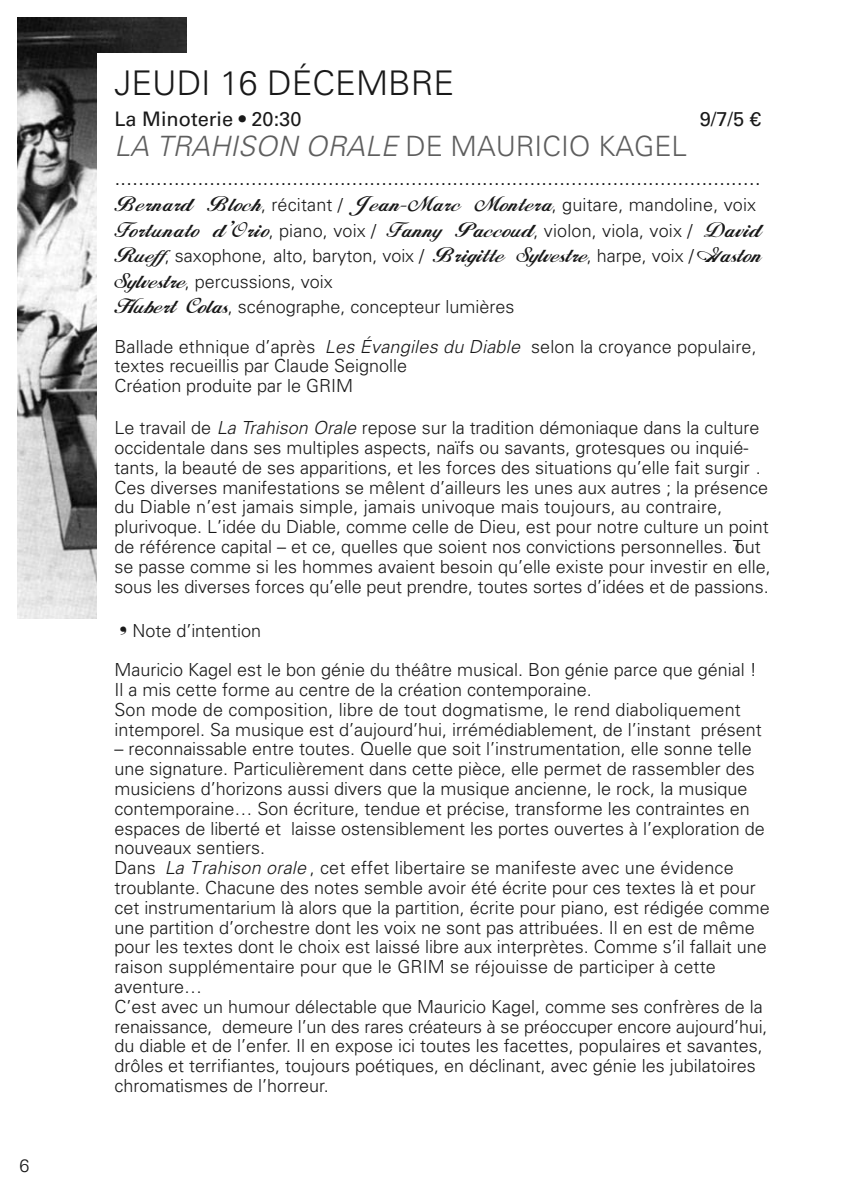
<style>
.page{position:relative;width:852px;height:1192px;background:#fff}
.page>*{position:absolute;margin:0;border:0;box-sizing:border-box;transform-origin:0 0}
.t1{font:300 34px "Univers";color:#191919}
.t2{font:italic 300 28px "Univers";color:#5e5e5e}
.t3{font:300 22px "Univers";color:#191919}
.t4{font:20px "Hancock";letter-spacing:.01em;color:#191919}
.t5{font:20px "Univers LT Std";color:#191919}
.t6{font:300 18px/19.8px "Univers";color:#191919}
.s1{font-style:normal}
.s2{font-family:"Hancock";font-weight:400;font-size:20px}
.s3{font-family:"Univers";font-weight:300;font-size:18px}
.s4{font-style:italic}
.s5{font-family:"MS Mincho";font-weight:400}
</style>
<div class="page">
<img style="left:18px;top:18px;width:169px;height:601px">
<div style="left:97px;top:54px;width:681px;height:1060px;background:#fff"></div>
<p class="t6" style="left:20px;top:1155px;width:12px">6</p>
<h1 class="t1" style="left:114px;top:63px;width:341px">JEUDI 16 DÉCEMBRE</h1>
<p class="t5" style="left:114px;top:107px;width:189px">La Minoterie • 20:30</p>
<p class="t5" style="left:699px;top:107px;width:63px">9/7/5 €</p>
<h2 class="t2" style="left:114px;top:129px;width:574px">LA TRAHISON ORALE<span class="s1">DE MAURICIO KAGEL</span></h2>
<p class="t3" style="left:114px;top:164px;width:648px">.............................................................................................................</p>
<p class="t6" style="left:114px;top:195px;width:643px"><span class="s2">Bernard Bloch</span>, récitant / <span class="s2">Jean-Marc Montera</span>, guitare, mandoline, voix</p>
<p class="t4" style="left:114px;top:223px;width:648px">Fortunato dÊOrio<span class="s3">, piano, voix /</span> Fanny Paccoud<span class="s3">, violon, viola, voix /</span> David</p>
<p class="t6" style="left:114px;top:243px;width:648px;line-height:25.4px"><span class="s2">Rueff</span>, saxophone, alto, baryton, voix / <span class="s2">Brigitte Sylvestre</span>, harpe, voix / <span class="s2">Gaston<br>Sylvestre</span>, percussions, voix<br><span class="s2">Hubert Colas</span>, scénographe, concepteur lumières</p>
<p class="t6" style="left:114px;top:336px;width:644px">Ballade ethnique d’après <span class="s4">Les Évangiles du Diable</span> selon la croyance populaire, textes recueillis par Claude Seignolle<br>Création produite par le GRIM</p>
<p class="t6" style="left:114px;top:418px;width:658px">Le travail de <span class="s4">LaTrahison Orale</span>repose sur la tradition démoniaque dans la culture occidentale dans ses multiples aspects, naïfs ou savants, grotesques ou inquié&shy;tants, la beauté de ses apparitions, et les forces des situations qu’elle fait surgir .<br>Ces diverses manifestations se mêlent d’ailleurs les unes aux autres ; la présence du Diable n’est jamais simple, jamais univoque mais toujours, au contraire, plurivoque. L’idée du Diable, comme celle de Dieu, est pour notre culture un point de référence capital – et ce, quelles que soient nos convictions personnelles. Tout se passe comme si les hommes avaient besoin qu’elle existe pour investir en elle, sous les diverses forces qu’elle peut prendre, toutes sortes d’idées et de passions.</p>
<p class="t6" style="left:114px;top:620px;width:148px"><span class="s5">❜</span>Note d’intention</p>
<p class="t6" style="left:114px;top:660px;width:649px">Mauricio Kagel est le bon génie du théâtre musical. Bon génie parce que génial !<br>Il a mis cette forme au centre de la création contemporaine.<br>Son mode de composition, libre de tout dogmatisme, le rend diaboliquement intemporel. Sa musique est d’aujourd’hui, irrémédiablement, de l’instant présent</p>
<p class="t6" style="left:114px;top:739px;width:657px">– reconnaissable entre toutes. Quelle que soit l’instrumentation, elle sonne telle une signature. Particulièrement dans cette pièce, elle permet de rassembler des musiciens d’horizons aussi divers que la musique ancienne, le rock, la musique contemporaine… Son écriture, tendue et précise, transforme les contraintes en espaces de liberté et laisse ostensiblement les portes ouvertes à l’exploration de nouveaux sentiers.<br>Dans <span class="s4">La Trahison orale</span>, cet effet libertaire se manifeste avec une évidence troublante. Chacune des notes semble avoir été écrite pour ces textes là et pour cet instrumentarium là alors que la partition, écrite pour piano, est rédigée comme une partition d’orchestre dont les voix ne sont pas attribuées. Il en est de même pour les textes dont le choix est laissé libre aux interprètes. Comme s’il fallait une raison supplémentaire pour que le GRIM se réjouisse de participer à cette aventure…<br>C’est avec un humour délectable que Mauricio Kagel, comme ses confrères de la renaissance, demeure l’un des rares créateurs à se préoccuper encore aujourd’hui, du diable et de l’enfer. Il en expose ici toutes les facettes, populaires et savantes, drôles et terrifiantes, toujours poétiques, en déclinant, avec génie les jubilatoires chromatismes de l’horreur.</p>
</div>
